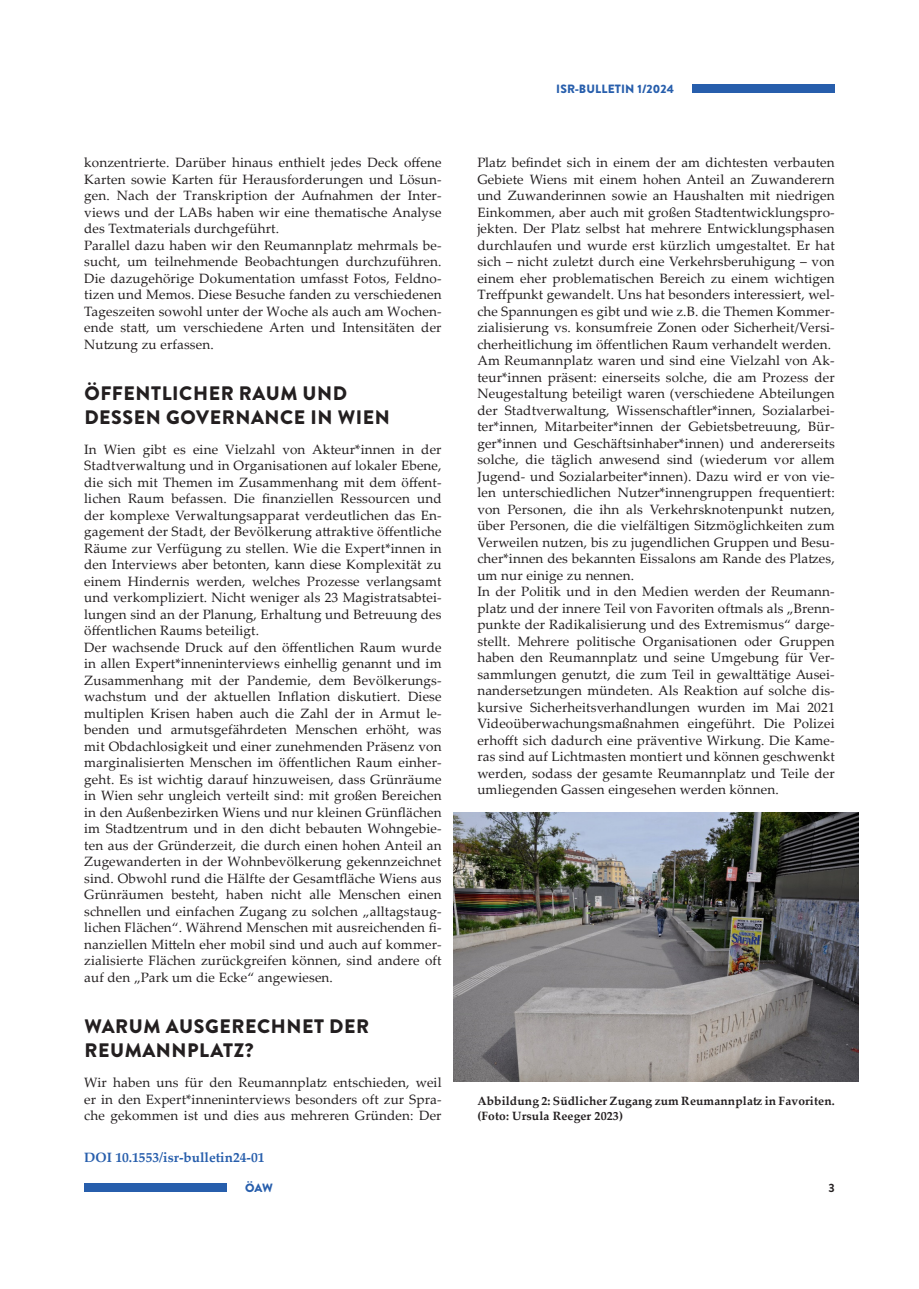
<style>
.page{position:relative;width:919px;height:1289px;background:#fff}
.page>*{position:absolute;margin:0;border:0;box-sizing:border-box;transform-origin:0 0}
.Überschrift_1{font:900 19.5px/24px "Brandon Grotesque";letter-spacing:.03em;color:#231f20}
.Standardtext{font:13.5px/16.5px "Palatino Linotype";letter-spacing:.01em;color:#231f20;text-align:justify}
.DOI{font:700 13.5px "Palatino Linotype";color:#275eac}
.Abbildungstitel{font:700 12px/15px "Palatino Linotype";letter-spacing:.01em;color:#231f20}
.t1{font:900 12px "Brandon Grotesque";letter-spacing:.01em;color:#275eac}
.t2{font:700 12px "Brandon Grotesque";color:#231f20}
</style>
<div class="page">
<img style="left:454px;top:813px;width:404px;height:268px">
<div style="left:691px;top:84px;width:143px;height:8px;background:#275eac"></div>
<div style="left:84px;top:1183px;width:143px;height:8px;background:#275eac"></div>
<p class="Standardtext" style="left:84px;top:154px;width:359px">konzentrierte. Darüber hinaus enthielt jedes Deck offene Karten sowie Karten für Herausforderungen und Lösun&shy;gen. Nach der Transkription der Aufnahmen der Inter&shy;views und der LABs haben wir eine thematische Analyse des Textmaterials durchgeführt.</p>
<p class="Standardtext" style="left:84px;top:236px;width:359px">Parallel dazu haben wir den Reumannplatz mehrmals be&shy;sucht, um teilnehmende Beobachtungen durchzuführen.<br>Die dazugehörige Dokumentation umfasst Fotos, Feldno&shy;tizen und Memos. Diese Besuche fanden zu verschiedenen Tageszeiten sowohl unter der Woche als auch am Wochen&shy;ende statt, um verschiedene Arten und Intensitäten der Nutzung zu erfassen.</p>
<p class="Überschrift_1" style="left:84px;top:381px;width:307px">ÖFFENTLICHER RAUM UND<br>DESSEN GOVERNANCE IN WIEN</p>
<p class="Standardtext" style="left:84px;top:440px;width:359px">In Wien gibt es eine Vielzahl von Akteur*innen in der Stadtverwaltung und in Organisationen auf lokaler Ebene, die sich mit Themen im Zusammenhang mit dem öffent&shy;lichen Raum befassen. Die finanziellen Ressourcen und der komplexe Verwaltungsapparat verdeutlichen das En&shy;gagement der Stadt, der Bevölkerung attraktive öffentliche Räume zur Verfügung zu stellen. Wie die Expert*innen in den Interviews aber betonten, kann diese Komplexität zu einem Hindernis werden, welches Prozesse verlangsamt und verkompliziert. Nicht weniger als 23 Magistratsabtei&shy;lungen sind an der Planung, Erhaltung und Betreuung des öffentlichen Raums beteiligt.</p>
<p class="Standardtext" style="left:84px;top:638px;width:359px">Der wachsende Druck auf den öffentlichen Raum wurde in allen Expert*inneninterviews einhellig genannt und im Zusammenhang mit der Pandemie, dem Bevölkerungs&shy;wachstum und der aktuellen Inflation diskutiert. Diese multiplen Krisen haben auch die Zahl der in Armut le&shy;benden und armutsgefährdeten Menschen erhöht, was mit Obdachlosigkeit und einer zunehmenden Präsenz von marginalisierten Menschen im öffentlichen Raum einher&shy;geht. Es ist wichtig darauf hinzuweisen, dass Grünräume in Wien sehr ungleich verteilt sind: mit großen Bereichen in den Außenbezirken Wiens und nur kleinen Grünflächen im Stadtzentrum und in den dicht bebauten Wohngebie&shy;ten aus der Gründerzeit, die durch einen hohen Anteil an Zugewanderten in der Wohnbevölkerung gekennzeichnet sind. Obwohl rund die Hälfte der Gesamtfläche Wiens aus Grünräumen besteht, haben nicht alle Menschen einen schnellen und einfachen Zugang zu solchen „alltagstaug&shy;lichen Flächen“. Während Menschen mit ausreichenden fi&shy;nanziellen Mitteln eher mobil sind und auch auf kommer&shy;zialisierte Flächen zurückgreifen können, sind andere oft auf den „Park um die Ecke“ angewiesen.</p>
<p class="Überschrift_1" style="left:84px;top:1014px;width:286px">WARUM AUSGERECHNET DER<br>REUMANNPLATZ?</p>
<p class="Standardtext" style="left:84px;top:1073px;width:359px">Wir haben uns für den Reumannplatz entschieden, weil er in den Expert*inneninterviews besonders oft zur Spra&shy;che gekommen ist und dies aus mehreren Gründen: Der</p>
<p class="DOI" style="left:84px;top:1147px;width:182px">DOI 10.1553/isr-bulletin24-01</p>
<p class="t1" style="left:556px;top:80px;width:119px">ISR-BULLETIN 1/2024</p>
<p class="Standardtext" style="left:477px;top:154px;width:359px">Platz befindet sich in einem der am dichtesten verbauten Gebiete Wiens mit einem hohen Anteil an Zuwanderern und Zuwanderinnen sowie an Haushalten mit niedrigen Einkommen, aber auch mit großen Stadtentwicklungspro&shy;jekten. Der Platz selbst hat mehrere Entwicklungsphasen durchlaufen und wurde erst kürzlich umgestaltet. Er hat sich – nicht zuletzt durch eine Verkehrsberuhigung – von einem eher problematischen Bereich zu einem wichtigen Treffpunkt gewandelt. Uns hat besonders interessiert, wel&shy;che Spannungen es gibt und wie z.B. die Themen Kommer&shy;zialisierung vs. konsumfreie Zonen oder Sicherheit/Versi&shy;cherheitlichung im öffentlichen Raum verhandelt werden.</p>
<p class="Standardtext" style="left:477px;top:352px;width:359px">Am Reumannplatz waren und sind eine Vielzahl von Ak&shy;teur*innen präsent: einerseits solche, die am Prozess der Neugestaltung beteiligt waren (verschiedene Abteilungen der Stadtverwaltung, Wissenschaftler*innen, Sozialarbei&shy;ter*innen, Mitarbeiter*innen der Gebietsbetreuung, Bür&shy;ger*innen und Geschäftsinhaber*innen) und andererseits solche, die täglich anwesend sind (wiederum vor allem Jugend- und Sozialarbeiter*innen). Dazu wird er von vie&shy;len unterschiedlichen Nutzer*innengruppen frequentiert: von Personen, die ihn als Verkehrsknotenpunkt nutzen, über Personen, die die vielfältigen Sitzmöglichkeiten zum Verweilen nutzen, bis zu jugendlichen Gruppen und Besu&shy;cher*innen des bekannten Eissalons am Rande des Platzes, um nur einige zu nennen.</p>
<p class="Standardtext" style="left:477px;top:583px;width:359px">In der Politik und in den Medien werden der Reumann&shy;platz und der innere Teil von Favoriten oftmals als „Brenn&shy;punkte der Radikalisierung und des Extremismus“ darge&shy;stellt. Mehrere politische Organisationen oder Gruppen haben den Reumannplatz und seine Umgebung für Ver&shy;sammlungen genutzt, die zum Teil in gewalttätige Ausei&shy;nandersetzungen mündeten. Als Reaktion auf solche dis&shy;kursive Sicherheitsverhandlungen wurden im Mai 2021<br>Videoüberwachungsmaßnahmen eingeführt. Die Polizei erhofft sich dadurch eine präventive Wirkung. Die Kame&shy;ras sind auf Lichtmasten montiert und können geschwenkt werden, sodass der gesamte Reumannplatz und Teile der umliegenden Gassen eingesehen werden können.</p>
<p class="Abbildungstitel" style="left:477px;top:1092px;width:359px">Abbildung 2: Südlicher Zugang zum Reumannplatz in Favoriten. (Foto: Ursula Reeger 2023)</p>
<p class="t1" style="left:245px;top:1179px;width:29px">ÖAW</p>
<p class="t2" style="left:828px;top:1179px;width:8px">3</p>
</div>
